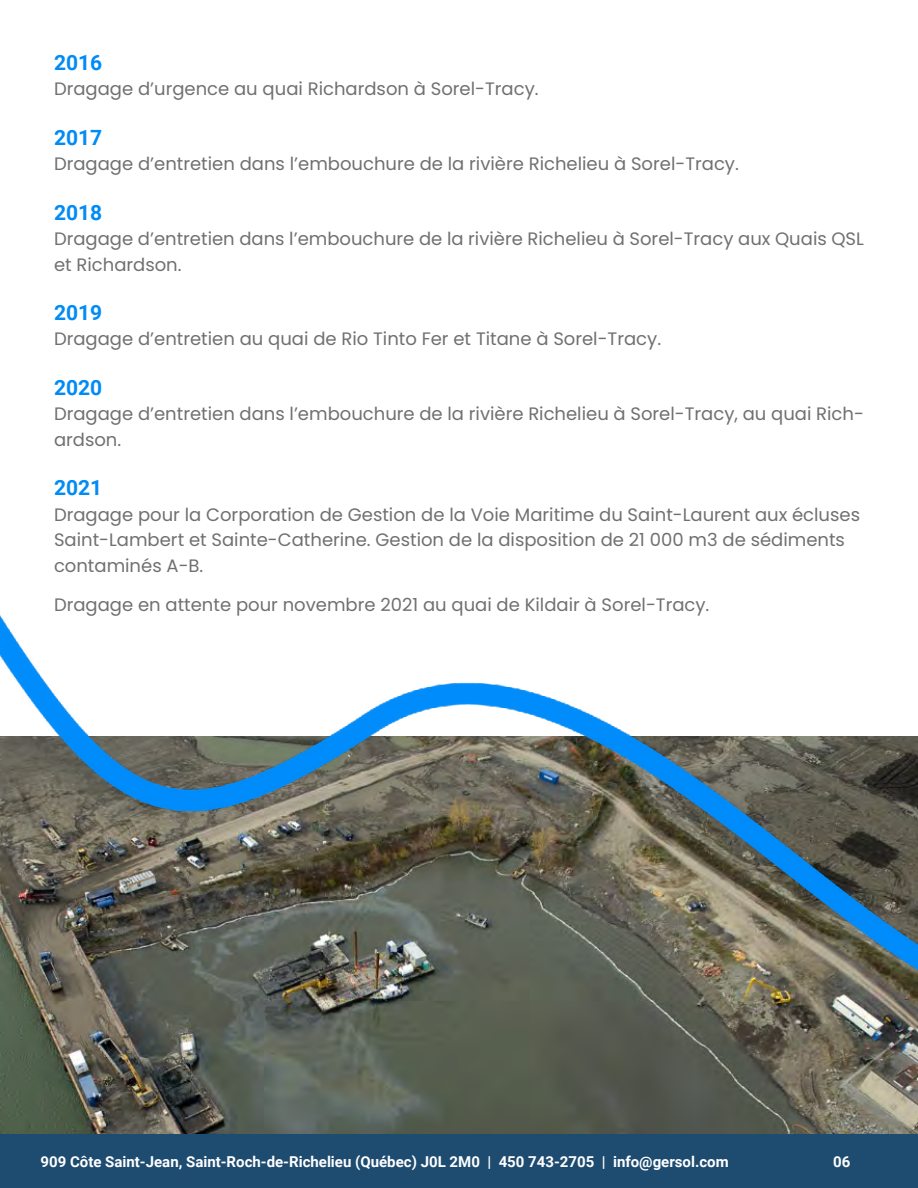
<style>
.page{position:relative;width:918px;height:1188px;background:#fff}
.page>*{position:absolute;margin:0;border:0;box-sizing:border-box;transform-origin:0 0}
.t1{font:700 21px "Roboto";color:#008bf6}
.t2{font:18px/25.5px "Poppins";color:#707070}
.t3{font:700 15px "Roboto";color:#fff}
</style>
<div class="page">
<img style="left:0;top:1002px;width:918px;height:132px">
<img style="left:0;top:615px;width:918px;height:387px">
<div style="left:0;top:1134px;width:918px;height:54px;background:#1e4b70"></div>
<p class="t1" style="left:54px;top:48px;width:50px">2016</p>
<p class="t2" style="left:54px;top:76px;width:486px">Dragage d’urgence au quai Richardson à Sorel-Tracy.</p>
<p class="t1" style="left:54px;top:122px;width:50px">2017</p>
<p class="t2" style="left:54px;top:151px;width:686px">Dragage d’entretien dans l’embouchure de la rivière Richelieu à Sorel-Tracy.</p>
<p class="t1" style="left:54px;top:197px;width:50px">2018</p>
<p class="t2" style="left:54px;top:226px;width:811px">Dragage d’entretien dans l’embouchure de la rivière Richelieu à Sorel-Tracy aux Quais QSL et Richardson.</p>
<p class="t1" style="left:54px;top:298px;width:50px">2019</p>
<p class="t2" style="left:54px;top:327px;width:609px">Dragage d’entretien au quai de Rio Tinto Fer et Titane à Sorel-Tracy.</p>
<p class="t1" style="left:54px;top:373px;width:50px">2020</p>
<p class="t2" style="left:54px;top:401px;width:811px">Dragage d’entretien dans l’embouchure de la rivière Richelieu à Sorel-Tracy, au quai Rich&shy;ardson.</p>
<p class="t1" style="left:54px;top:473px;width:50px">2021</p>
<p class="t2" style="left:54px;top:502px;width:808px">Dragage pour la Corporation de Gestion de la Voie Maritime du Saint-Laurent aux écluses<br>Saint-Lambert et Sainte-Catherine. Gestion de la disposition de 21 000 m3 de sédiments contaminés A-B.</p>
<p class="t2" style="left:54px;top:592px;width:657px">Dragage en attente pour novembre 2021 au quai de Kildair à Sorel-Tracy.</p>
<p class="t3" style="left:40px;top:1151px;width:690px">909 Côte Saint-Jean, Saint-Roch-de-Richelieu (Québec) J0L 2M0 | 450 743-2705 | info@gersol.com</p>
<p class="t3" style="left:833px;top:1151px;width:19px">06</p>
</div>
